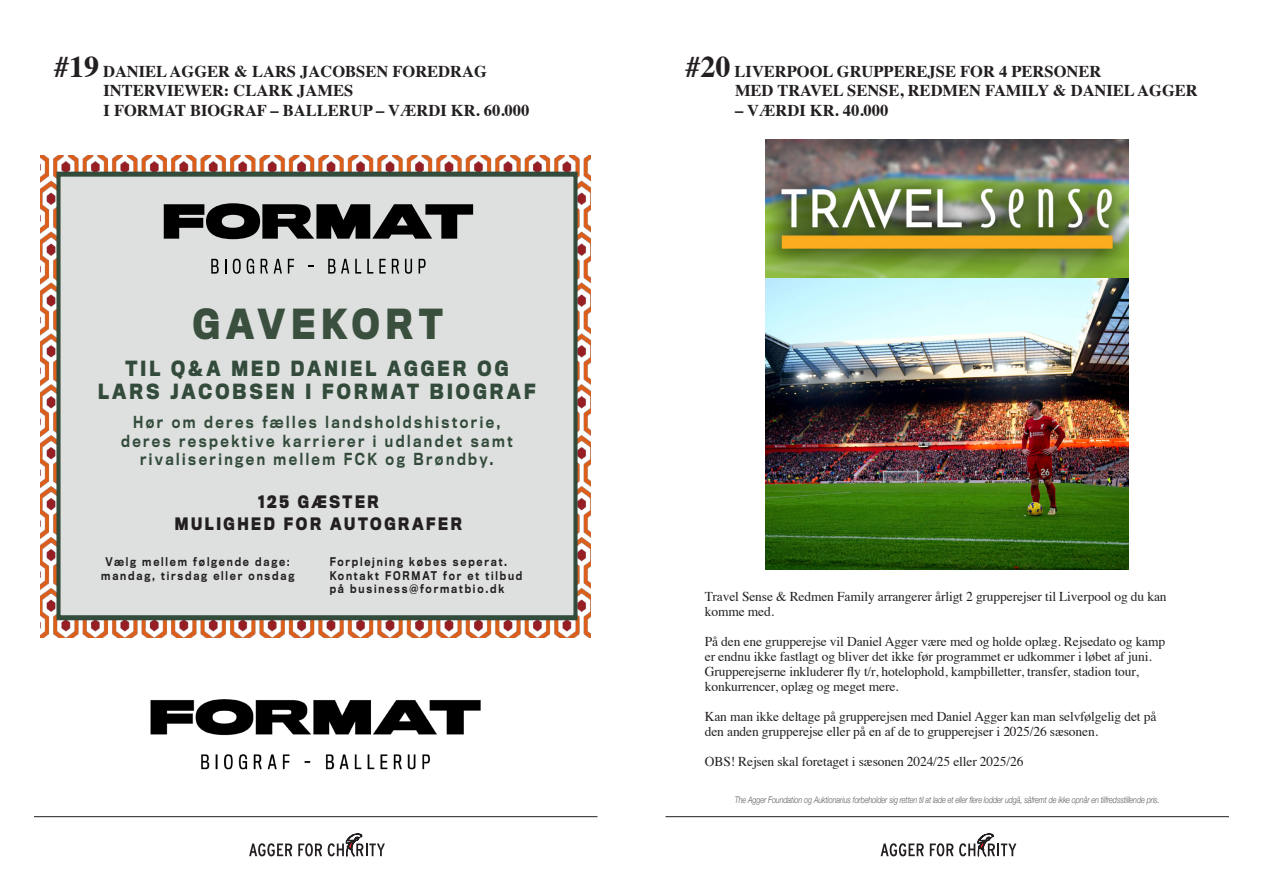
<style>
.page{position:relative;width:1263px;height:893px;background:#fff}
.page>*{position:absolute;margin:0;border:0;box-sizing:border-box;transform-origin:0 0}
.t1{font:700 38.4px "Titling Gothic FB";letter-spacing:.2em;color:#3a4f3d;scale:.81 1}
.t2{font:700 19.5px/23.2px "Titling Gothic FB";letter-spacing:.2em;color:#334b3b;text-align:center;scale:.81 1}
.t3{font:700 16.5px "Times";color:#231f20}
.t4{font:700 15.9px/22.2px "Titling Gothic FB";letter-spacing:.2em;color:#231f20;text-align:center;scale:.81 1}
.t5{font:500 15.45px/18.5px "Titling Gothic FB";letter-spacing:.2em;color:#334b3b;text-align:center;scale:.81 1}
.t6{font:13.5px/15px "Times";letter-spacing:-.01em;color:#231f20}
.t7{font:500 11.25px/13.4px "Titling Gothic FB";letter-spacing:.2em;color:#231f20;text-align:center;scale:.81 1}
.t8{font:italic 300 9px "Helvetica Neue";letter-spacing:-.01em;color:#57585a;scale:.8 1}
.s1{font-size:30px}
</style>
<div class="page">
<svg style="left:881px;top:843px;width:43px;height:13px"></svg>
<svg style="left:930px;top:843px;width:23px;height:13px"></svg>
<svg style="left:959px;top:833px;width:57px;height:24px"></svg>
<hr style="left:665px;top:816px;width:564px;height:1px;background:#231f20">
<img style="left:766px;top:140px;width:362px;height:139px">
<img style="left:766px;top:279px;width:362px;height:291px">
<svg style="left:249px;top:843px;width:43px;height:13px"></svg>
<svg style="left:298px;top:843px;width:24px;height:13px"></svg>
<svg style="left:328px;top:833px;width:57px;height:24px"></svg>
<hr style="left:34px;top:816px;width:563px;height:1px;background:#231f20">
<img style="left:150px;top:699px;width:331px;height:71px">
<img style="left:41px;top:156px;width:550px;height:482px">
<div style="left:59px;top:174px;width:516px;height:444px;background:#dde0df"></div>
<div style="left:56px;top:172px;width:522px;height:448px;border:5px solid #334b3b"></div>
<svg style="left:164px;top:203px;width:309px;height:36px"></svg>
<svg style="left:211px;top:259px;width:8px;height:15px"></svg>
<svg style="left:225px;top:259px;width:1px;height:15px"></svg>
<svg style="left:233px;top:259px;width:8px;height:15px"></svg>
<svg style="left:247px;top:259px;width:7px;height:15px"></svg>
<svg style="left:261px;top:259px;width:7px;height:15px"></svg>
<svg style="left:274px;top:259px;width:8px;height:15px"></svg>
<svg style="left:288px;top:259px;width:6px;height:15px"></svg>
<svg style="left:328px;top:259px;width:21px;height:15px"></svg>
<svg style="left:355px;top:259px;width:6px;height:15px"></svg>
<svg style="left:367px;top:259px;width:6px;height:15px"></svg>
<svg style="left:379px;top:259px;width:7px;height:15px"></svg>
<svg style="left:392px;top:259px;width:7px;height:15px"></svg>
<svg style="left:405px;top:259px;width:7px;height:15px"></svg>
<svg style="left:419px;top:259px;width:7px;height:15px"></svg>
<p class="t3" style="left:54px;top:55px;width:434px"><span class="s1">#19</span> DANIEL AGGER &amp; LARS JACOBSEN FOREDRAG</p>
<p class="t3" style="left:104px;top:75px;width:251px">INTERVIEWER: CLARK JAMES</p>
<p class="t3" style="left:104px;top:95px;width:427px">I FORMAT BIOGRAF – BALLERUP – VÆRDI KR. 60.000</p>
<p class="t1" style="left:193px;top:300px;width:310px">GAVEKORT</p>
<p class="t2" style="left:98px;top:356px;width:542px">TIL Q&amp;A MED DANIEL AGGER OG<br>LARS JACOBSEN I FORMAT BIOGRAF</p>
<p class="t5" style="left:121px;top:413px;width:485px">Hør om deres fælles landsholdshistorie, deres respektive karrierer i udlandet samt rivaliseringen mellem FCK og Brøndby.</p>
<p class="t4" style="left:175px;top:490px;width:356px">125 GÆSTER<br>MULIGHED FOR AUTOGRAFER</p>
<p class="t7" style="left:101px;top:555px;width:240px">Vælg mellem følgende dage: mandag, tirsdag eller onsdag</p>
<p class="t7" style="left:330px;top:555px;width:239px;text-align:left">Forplejning købes seperat.<br>Kontakt FORMAT for et tilbud på business@formatbio.dk</p>
<p class="t3" style="left:685px;top:55px;width:417px"><span class="s1">#20</span> LIVERPOOL GRUPPEREJSE FOR 4 PERSONER</p>
<p class="t3" style="left:735px;top:75px;width:464px">MED TRAVEL SENSE, REDMEN FAMILY &amp; DANIEL AGGER</p>
<p class="t3" style="left:735px;top:95px;width:155px">– VÆRDI KR. 40.000</p>
<p class="t6" style="left:705px;top:588px;width:463px">Travel Sense &amp; Redmen Family arrangerer årligt 2 grupperejser til Liverpool og du kan komme med.</p>
<p class="t6" style="left:705px;top:633px;width:462px">På den ene grupperejse vil Daniel Agger være med og holde oplæg. Rejsedato og kamp</p>
<p class="t6" style="left:705px;top:648px;width:448px">er endnu ikke fastlagt og bliver det ikke før programmet er udkommer i løbet af juni.</p>
<p class="t6" style="left:705px;top:663px;width:435px">Grupperejserne inkluderer fly t/r, hotelophold, kampbilletter, transfer, stadion tour,</p>
<p class="t6" style="left:705px;top:678px;width:195px">konkurrencer, oplæg og meget mere.</p>
<p class="t6" style="left:705px;top:708px;width:453px">Kan man ikke deltage på grupperejsen med Daniel Agger kan man selvfølgelig det på</p>
<p class="t6" style="left:705px;top:723px;width:395px">den anden grupperejse eller på en af de to grupperejser i 2025/26 sæsonen.</p>
<p class="t6" style="left:705px;top:753px;width:320px">OBS! Rejsen skal foretaget i sæsonen 2024/25 eller 2025/26</p>
<p class="t8" style="left:735px;top:793px;width:533px">The Agger Foundation og Auktionarius forbeholder sig retten til at lade et eller flere lodder udgå, såfremt de ikke opnår en tilfredsstillende pris.</p>
</div>
